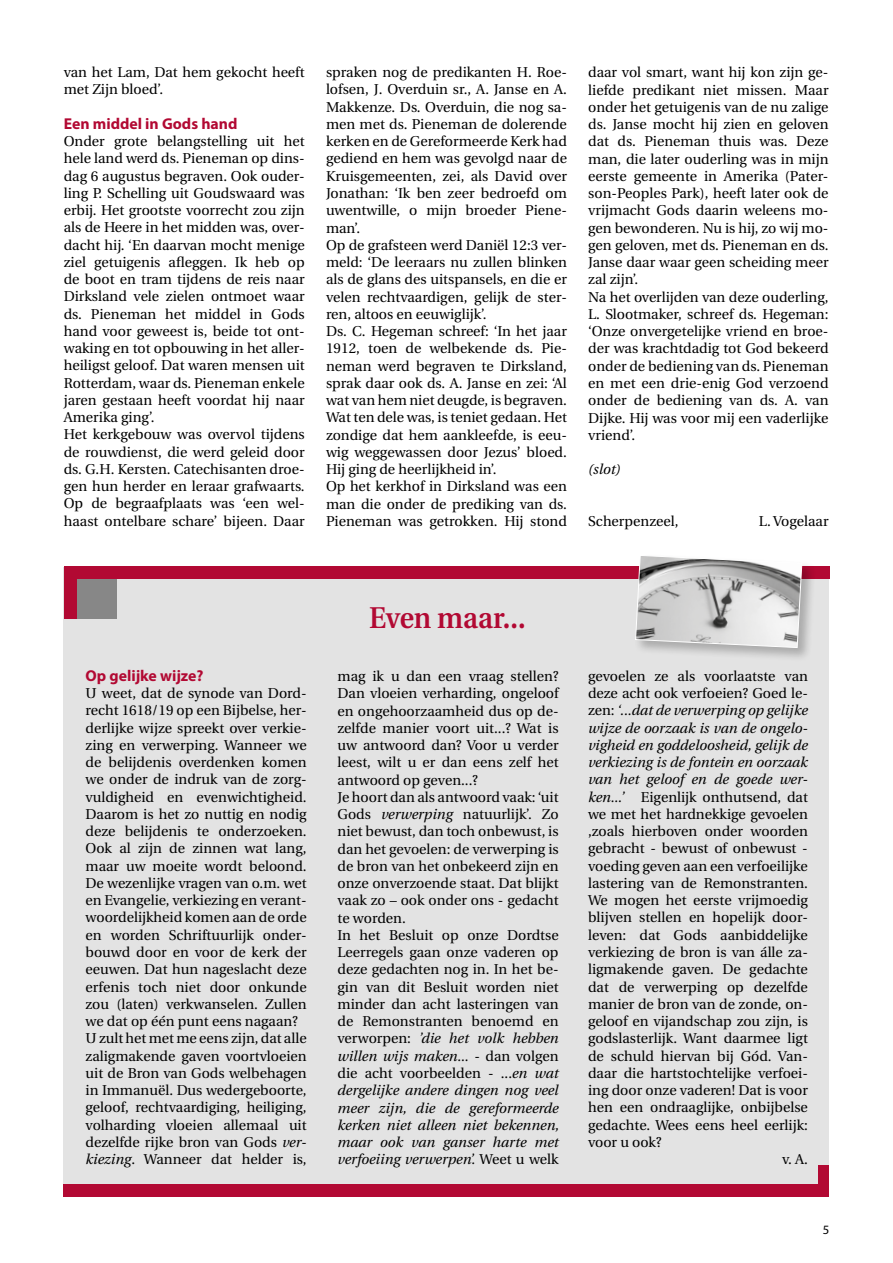
<style>
.page{position:relative;width:893px;height:1263px;background:#fff}
.page>*{position:absolute;margin:0;border:0;box-sizing:border-box;transform-origin:0 0}
.t1{font:600 30px "Utopia";color:#b20933;scale:.92 1}
.t2{font:700 15.75px "Myriad Pro";color:#b20933}
.t3{font:14.25px/17.2px "Utopia";color:#000}
.t4{font:italic 14.25px "Utopia";color:#000}
.t5{font:12.75px "Myriad Pro";color:#000}
.s1{font-style:italic}
.s2{font-style:normal}
</style>
<div class="page">
<div style="left:64px;top:567px;width:765px;height:624px;background:#e3e3e3"></div>
<div style="left:64px;top:1185px;width:765px;height:12px;background:#b20933"></div>
<div style="left:819px;top:1165px;width:10px;height:31px;background:#b20933"></div>
<div style="left:65px;top:569px;width:52px;height:50px;background:#878787"></div>
<div style="left:65px;top:566px;width:765px;height:12px;background:#b20933"></div>
<div style="left:65px;top:568px;width:12px;height:50px;background:#b20933"></div>
<div style="left:633px;top:553px;width:183px;height:109px;background:#000;opacity:.25"></div>
<svg style="left:634px;top:554px;width:169px;height:95px"></svg>
<p class="t3" style="left:64px;top:64px;width:242px">van het Lam, Dat hem gekocht heeft met Zijn bloed’.</p>
<p class="t2" style="left:64px;top:115px;width:175px">Een middel in Gods hand</p>
<p class="t3" style="left:64px;top:133px;width:242px">Onder grote belangstelling uit het hele land werd ds. Pieneman op dins&shy;dag 6 augustus begraven. Ook ouder&shy;ling P. Schelling uit Goudswaard was erbij. Het grootste voorrecht zou zijn als de Heere in het midden was, over&shy;dacht hij. ‘En daarvan mocht menige ziel getuigenis afleggen. Ik heb op de boot en tram tijdens de reis naar Dirksland vele zielen ontmoet waar ds. Pieneman het middel in Gods hand voor geweest is, beide tot ont&shy;waking en tot opbouwing in het aller&shy;heiligst geloof. Dat waren mensen uit Rotterdam, waar ds. Pieneman enkele jaren gestaan heeft voordat hij naar Amerika ging’.<br>Het kerkgebouw was overvol tijdens de rouwdienst, die werd geleid door ds. G.H. Kersten. Catechisanten droe&shy;gen hun herder en leraar grafwaarts.<br>Op de begraafplaats was ‘een wel&shy;haast ontelbare schare’ bijeen. Daar</p>
<p class="t3" style="left:326px;top:64px;width:242px">spraken nog de predikanten H. Roe&shy;lofsen, J. Overduin sr., A. Janse en A.<br>Makkenze. Ds. Overduin, die nog sa&shy;men met ds. Pieneman de dolerende kerken en de Gereformeerde Kerk had gediend en hem was gevolgd naar de Kruisgemeenten, zei, als David over Jonathan: ‘Ik ben zeer bedroefd om uwentwille, o mijn broeder Piene&shy;man’.<br>Op de grafsteen werd Daniël 12:3 ver&shy;meld: ‘De leeraars nu zullen blinken als de glans des uitspansels, en die er velen rechtvaardigen, gelijk de ster&shy;ren, altoos en eeuwiglijk’.<br>Ds. C. Hegeman schreef: ‘In het jaar 1912, toen de welbekende ds. Pie&shy;neman werd begraven te Dirksland, sprak daar ook ds. A. Janse en zei: ‘Al wat van hem niet deugde, is begraven.<br>Wat ten dele was, is teniet gedaan. Het zondige dat hem aankleefde, is eeu&shy;wig weggewassen door Jezus’ bloed.<br>Hij ging de heerlijkheid in’.<br>Op het kerkhof in Dirksland was een man die onder de prediking van ds.<br>Pieneman was getrokken. Hij stond</p>
<p class="t3" style="left:588px;top:64px;width:242px">daar vol smart, want hij kon zijn ge&shy;liefde predikant niet missen. Maar onder het getuigenis van de nu zalige ds. Janse mocht hij zien en geloven dat ds. Pieneman thuis was. Deze man, die later ouderling was in mijn eerste gemeente in Amerika (Pater&shy;son-Peoples Park), heeft later ook de vrijmacht Gods daarin weleens mo&shy;gen bewonderen. Nu is hij, zo wij mo&shy;gen geloven, met ds. Pieneman en ds.<br>Janse daar waar geen scheiding meer zal zijn’.<br>Na het overlijden van deze ouderling, L. Slootmaker, schreef ds. Hegeman: ‘Onze onvergetelijke vriend en broe&shy;der was krachtdadig tot God bekeerd onder de bediening van ds. Pieneman en met een drie-enig God verzoend onder de bediening van ds. A. van Dijke. Hij was voor mij een vaderlijke vriend’.</p>
<p class="t4" style="left:588px;top:462px;width:34px">(slot)</p>
<p class="t3" style="left:588px;top:513px;width:92px">Scherpenzeel,</p>
<p class="t3" style="left:759px;top:513px;width:71px">L. Vogelaar</p>
<p class="t2" style="left:86px;top:667px;width:119px">Op gelijke wijze?</p>
<p class="t3" style="left:86px;top:685px;width:223px">U weet, dat de synode van Dord&shy;recht 1618/19 op een Bijbelse, her&shy;derlijke wijze spreekt over verkie&shy;zing en verwerping. Wanneer we de belijdenis overdenken komen we onder de indruk van de zorg&shy;vuldigheid en evenwichtigheid.<br>Daarom is het zo nuttig en nodig deze belijdenis te onderzoeken.<br>Ook al zijn de zinnen wat lang, maar uw moeite wordt beloond.<br>De wezenlijke vragen van o.m. wet en Evangelie, verkiezing en verant&shy;woordelijkheid komen aan de orde en worden Schriftuurlijk onder&shy;bouwd door en voor de kerk der eeuwen. Dat hun nageslacht deze erfenis toch niet door onkunde zou (laten) verkwanselen. Zullen we dat op één punt eens nagaan?<br>U zult het met me eens zijn, dat alle zaligmakende gaven voortvloeien uit de Bron van Gods welbehagen in Immanuël. Dus wedergeboorte, geloof, rechtvaardiging, heiliging, volharding vloeien allemaal uit dezelfde rijke bron van Gods <span class="s1">ver&shy;kiezing</span>. Wanneer dat helder is,</p>
<h1 class="t1" style="left:369px;top:601px;width:171px">Even maar...</h1>
<p class="t3" style="left:338px;top:668px;width:223px">mag ik u dan een vraag stellen?<br>Dan vloeien verharding, ongeloof en ongehoorzaamheid dus op de&shy;zelfde manier voort uit...? Wat is uw antwoord dan? Voor u verder leest, wilt u er dan eens zelf het antwoord op geven...?<br>Je hoort dan als antwoord vaak: ‘uit<br>Gods <span class="s1">verwerping</span> natuurlijk’. Zo niet bewust, dan toch onbewust, is dan het gevoelen: de verwerping is de bron van het onbekeerd zijn en onze onverzoende staat. Dat blijkt vaak zo – ook onder ons - gedacht te worden.<br>In het Besluit op onze Dordtse<br>Leerregels gaan onze vaderen op deze gedachten nog in. In het be&shy;gin van dit Besluit worden niet minder dan acht lasteringen van de Remonstranten benoemd en verworpen: <span class="s1">’die het volk hebben willen wijs maken...</span> - dan volgen die acht voorbeelden - ...<span class="s1">en wat dergelijke andere dingen nog veel meer zijn, die de gereformeerde kerken niet alleen niet bekennen, maar ook van ganser harte met verfoeiing verwerpen’.</span> Weet u welk</p>
<p class="t3" style="left:588px;top:668px;width:221px">gevoelen ze als voorlaatste van</p>
<p class="t3" style="left:588px;top:685px;width:221px">deze acht ook verfoeien? Goed le-</p>
<p class="t4" style="left:588px;top:703px;width:221px"><span class="s2">zen:</span> ‘...dat de verwerping op gelijke</p>
<p class="t4" style="left:588px;top:720px;width:221px">wijze de oorzaak is van de ongelo-</p>
<p class="t4" style="left:588px;top:737px;width:221px">vigheid en goddeloosheid, gelijk de</p>
<p class="t4" style="left:588px;top:754px;width:221px">verkiezing is de fontein en oorzaak</p>
<p class="t4" style="left:588px;top:772px;width:221px">van het geloof en de goede wer-</p>
<p class="t3" style="left:588px;top:788px;width:221px"><span class="s1">ken...’</span> Eigenlijk onthutsend, dat</p>
<p class="t3" style="left:588px;top:806px;width:221px">we met het hardnekkige gevoelen</p>
<p class="t3" style="left:588px;top:823px;width:221px">,zoals hierboven onder woorden</p>
<p class="t3" style="left:588px;top:840px;width:221px">gebracht - bewust of onbewust -</p>
<p class="t3" style="left:588px;top:857px;width:221px">voeding geven aan een verfoeilijke</p>
<p class="t3" style="left:588px;top:875px;width:221px">lastering van de Remonstranten.</p>
<p class="t3" style="left:588px;top:892px;width:221px">We mogen het eerste vrijmoedig</p>
<p class="t3" style="left:588px;top:909px;width:221px">blijven stellen en hopelijk door-</p>
<p class="t3" style="left:588px;top:926px;width:221px">leven: dat Gods aanbiddelijke</p>
<p class="t3" style="left:588px;top:944px;width:221px">verkiezing de bron is van álle za-</p>
<p class="t3" style="left:588px;top:961px;width:221px">ligmakende gaven. De gedachte</p>
<p class="t3" style="left:588px;top:978px;width:221px">dat de verwerping op dezelfde</p>
<p class="t3" style="left:588px;top:995px;width:221px">manier de bron van de zonde, on-</p>
<p class="t3" style="left:588px;top:1013px;width:221px">geloof en vijandschap zou zijn, is</p>
<p class="t3" style="left:588px;top:1030px;width:221px">godslasterlijk. Want daarmee ligt</p>
<p class="t3" style="left:588px;top:1047px;width:221px">de schuld hiervan bij Gód. Van-</p>
<p class="t3" style="left:588px;top:1064px;width:221px">daar die hartstochtelijke verfoei-</p>
<p class="t3" style="left:588px;top:1082px;width:221px">ing door onze vaderen! Dat is voor</p>
<p class="t3" style="left:588px;top:1099px;width:221px">hen een ondraaglijke, onbijbelse</p>
<p class="t3" style="left:588px;top:1116px;width:221px">gedachte. Wees eens heel eerlijk:</p>
<p class="t3" style="left:588px;top:1134px;width:75px">voor u ook?</p>
<p class="t3" style="left:782px;top:1151px;width:27px">v. A.</p>
<p class="t5" style="left:823px;top:1222px;width:8px">5</p>
</div>
